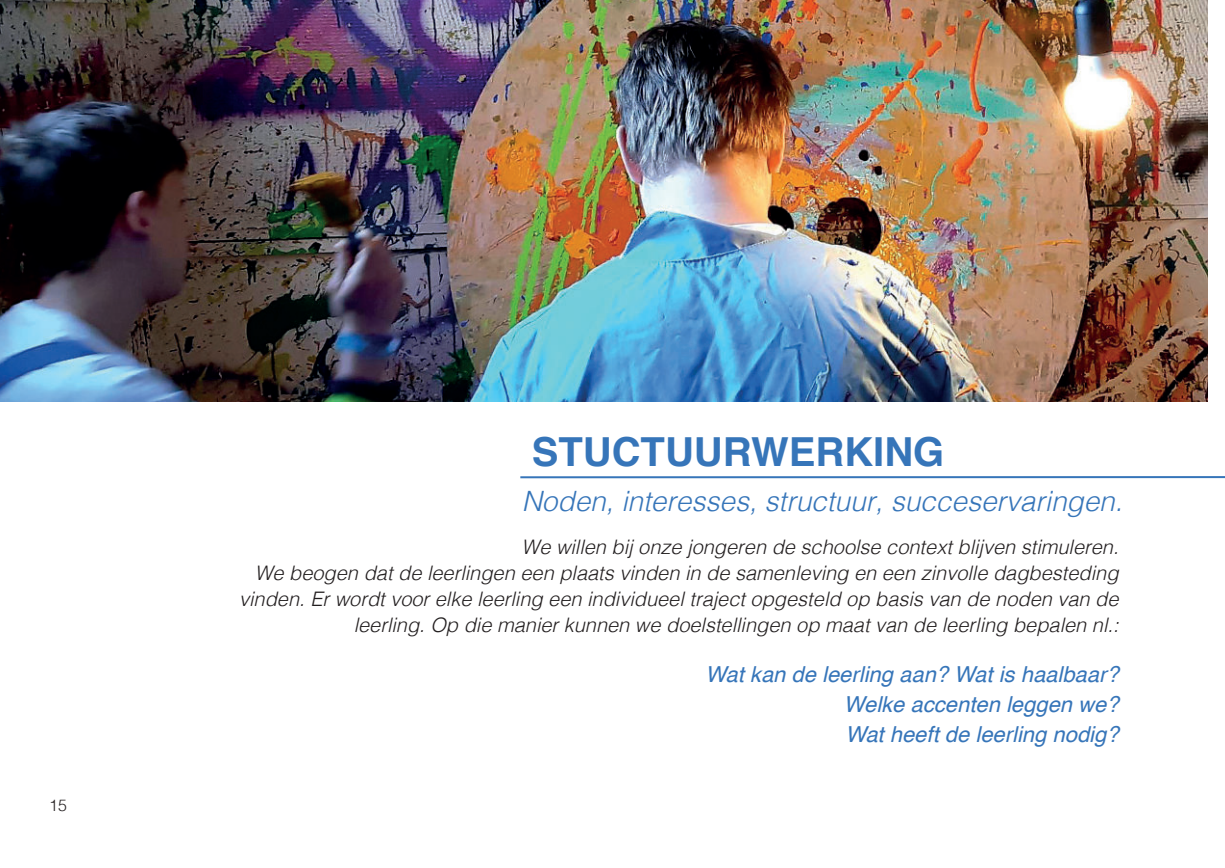
<style>
.page{position:relative;width:1225px;height:868px;background:#fff}
.page>*{position:absolute;margin:0;border:0;box-sizing:border-box;transform-origin:0 0}
.t1{font:700 40px "Helvetica";color:#3675b9}
.t2{font:italic 300 28px "Helvetica";color:#3675b9}
.t3{font:italic 22px/30px "Helvetica";color:#3675b9;text-align:justify}
.t4{font:italic 300 20px/26px "Helvetica";color:#231f20;text-align:right}
.t5{font:300 16px "Helvetica";color:#231f20}
</style>
<div class="page">
<hr style="left:520px;top:475px;width:705px;height:3px;background:#3675b9">
<img style="left:0;top:0;width:1208px;height:401px">
<p class="t5" style="left:49px;top:799px;width:19px">15</p>
<h1 class="t1" style="left:531px;top:436px;width:414px">STUCTUURWERKING</h1>
<h2 class="t2" style="left:522px;top:490px;width:602px">Noden, interesses, structuur, succeservaringen.</h2>
<p class="t4" style="left:239px;top:535px;width:881px">We willen bij onze jongeren de schoolse context blijven stimuleren.<br>We beogen dat de leerlingen een plaats vinden in de samenleving en een zinvolle dagbesteding vinden. Er wordt voor elke leerling een individueel traject opgesteld op basis van de noden van de leerling. Op die manier kunnen we doelstellingen op maat van de leerling bepalen nl.:</p>
<p class="t3" style="left:843px;top:661px;width:276px;text-indent:-138px">Wat kan de leerling aan? Wat is haalbaar?<br>Welke accenten leggen we?<br>Wat heeft de leerling nodig?</p>
</div>
